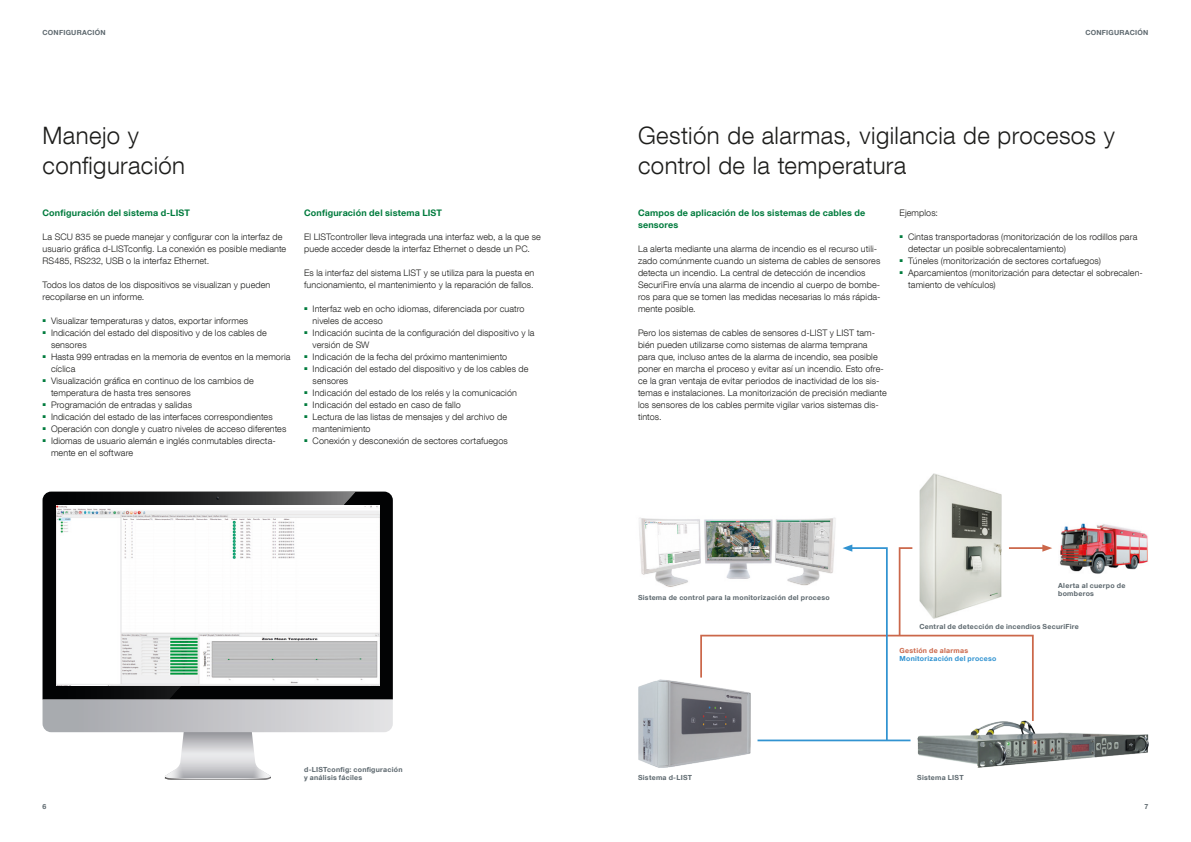
<style>
.page{position:relative;width:1191px;height:842px;background:#fff}
.page>*{position:absolute;margin:0;border:0;box-sizing:border-box;transform-origin:0 0}
.Titel{font:300 24px/30px "Helvetica Neue LT Com";letter-spacing:.015em;color:#1d1d1b}
.LT{font:300 9px/12px "Helvetica Neue LT Com";letter-spacing:.01em;color:#1d1d1b}
.UT{font:700 9px/12px "Helvetica Neue LT Com";letter-spacing:.02em;color:#007b3d}
.Legende{font:700 7px/8px "Helvetica Neue LT Com";letter-spacing:.035em;color:#5d686e}
.Legende-2{font:700 7px "Helvetica Neue LT Com";letter-spacing:.035em;color:#3193d1}
.Legende-3{font:700 7px "Helvetica Neue LT Com";letter-spacing:.04em;color:#cb674a}
</style>
<div class="page">
<hr style="left:1009px;top:547px;width:36px;height:2px;background:#cb674a">
<svg style="left:1042px;top:544px;width:10px;height:8px"></svg>
<svg style="left:356px;top:492px;width:37px;height:208px;background:#151617"></svg>
<svg style="left:43px;top:492px;width:313px;height:208px;background:#212223"></svg>
<svg style="left:43px;top:700px;width:350px;height:80px"></svg>
<img style="left:57px;top:506px;width:322px;height:179px">
<img style="left:917px;top:731px;width:231px;height:37px">
<img style="left:638px;top:679px;width:112px;height:89px">
<svg style="left:699px;top:473px;width:335px;height:269px"></svg>
<hr style="left:757px;top:739px;width:153px;height:2px;background:#3193d1">
<img style="left:639px;top:512px;width:200px;height:76px">
<img style="left:1060px;top:523px;width:88px;height:51px">
<p class="Legende" style="left:43px;top:29px;width:65px">Configuración</p>
<p class="Legende" style="left:1085px;top:29px;width:65px">Configuración</p>
<p class="Titel" style="left:43px;top:119px;width:144px">Manejo y configuración</p>
<p class="UT" style="left:43px;top:206px;width:149px">Configuración del sistema d-LIST</p>
<p class="LT" style="left:43px;top:230px;width:245px">La SCU 835 se puede manejar y configurar con la interfaz de usuario gráfica d-LISTconfig. La conexión es posible mediante<br>RS485, RS232, USB o la interfaz Ethernet.</p>
<p class="LT" style="left:43px;top:278px;width:229px">Todos los datos de los dispositivos se visualizan y pueden recopilarse en un informe.</p>
<p class="LT" style="left:43px;top:314px;width:207px"><sup>■</sup> Visualizar temperaturas y datos, exportar informes</p>
<p class="LT" style="left:51px;top:326px;width:217px;text-indent:-9px"><sup>■</sup> Indicación del estado del dispositivo y de los cables de sensores</p>
<p class="LT" style="left:51px;top:350px;width:241px;text-indent:-9px"><sup>■</sup> Hasta 999 entradas en la memoria de eventos en la memoria cíclica</p>
<p class="LT" style="left:51px;top:374px;width:204px;text-indent:-9px"><sup>■</sup> Visualización gráfica en continuo de los cambios de temperatura de hasta tres sensores</p>
<p class="LT" style="left:43px;top:398px;width:151px"><sup>■</sup> Programación de entradas y salidas</p>
<p class="LT" style="left:43px;top:410px;width:232px"><sup>■</sup> Indicación del estado de las interfaces correspondientes</p>
<p class="LT" style="left:43px;top:422px;width:245px"><sup>■</sup> Operación con dongle y cuatro niveles de acceso diferentes</p>
<p class="LT" style="left:51px;top:434px;width:226px;text-indent:-9px"><sup>■</sup> Idiomas de usuario alemán e inglés conmutables directa&shy;mente en el software</p>
<p class="UT" style="left:304px;top:206px;width:139px">Configuración del sistema LIST</p>
<p class="LT" style="left:304px;top:230px;width:238px">El LISTcontroller lleva integrada una interfaz web, a la que se puede acceder desde la interfaz Ethernet o desde un PC.</p>
<p class="LT" style="left:304px;top:266px;width:232px">Es la interfaz del sistema LIST y se utiliza para la puesta en funcionamiento, el mantenimiento y la reparación de fallos.</p>
<p class="LT" style="left:313px;top:302px;width:213px;text-indent:-9px"><sup>■</sup> Interfaz web en ocho idiomas, diferenciada por cuatro niveles de acceso</p>
<p class="LT" style="left:313px;top:326px;width:223px;text-indent:-9px"><sup>■</sup> Indicación sucinta de la configuración del dispositivo y la versión de SW</p>
<p class="LT" style="left:304px;top:350px;width:205px"><sup>■</sup> Indicación de la fecha del próximo mantenimiento</p>
<p class="LT" style="left:313px;top:362px;width:217px;text-indent:-9px"><sup>■</sup> Indicación del estado del dispositivo y de los cables de sensores</p>
<p class="LT" style="left:304px;top:386px;width:214px"><sup>■</sup> Indicación del estado de los relés y la comunicación</p>
<p class="LT" style="left:304px;top:398px;width:158px"><sup>■</sup> Indicación del estado en caso de fallo</p>
<p class="LT" style="left:313px;top:410px;width:196px;text-indent:-9px"><sup>■</sup> Lectura de las listas de mensajes y del archivo de mantenimiento</p>
<p class="LT" style="left:304px;top:434px;width:205px"><sup>■</sup> Conexión y desconexión de sectores cortafuegos</p>
<p class="Titel" style="left:638px;top:119px;width:478px">Gestión de alarmas, vigilancia de procesos y control de la temperatura</p>
<p class="UT" style="left:638px;top:206px;width:229px">Campos de aplicación de los sistemas de cables de sensores</p>
<p class="LT" style="left:638px;top:242px;width:244px">La alerta mediante una alarma de incendio es el recurso utili&shy;zado comúnmente cuando un sistema de cables de sensores detecta un incendio. La central de detección de incendios SecuriFire envía una alarma de incendio al cuerpo de bombe&shy;ros para que se tomen las medidas necesarias lo más rápida&shy;mente posible.</p>
<p class="LT" style="left:638px;top:326px;width:250px">Pero los sistemas de cables de sensores d-LIST y LIST tam&shy;bién pueden utilizarse como sistemas de alarma temprana para que, incluso antes de la alarma de incendio, sea posible poner en marcha el proceso y evitar así un incendio. Esto ofre&shy;ce la gran ventaja de evitar periodos de inactividad de los sis&shy;temas e instalaciones. La monitorización de precisión mediante los sensores de los cables permite vigilar varios sistemas dis&shy;tintos.</p>
<p class="LT" style="left:899px;top:206px;width:40px">Ejemplos:</p>
<p class="LT" style="left:908px;top:230px;width:231px;text-indent:-9px"><sup>■</sup> Cintas transportadoras (monitorización de los rodillos para detectar un posible sobrecalentamiento)</p>
<p class="LT" style="left:899px;top:254px;width:203px"><sup>■</sup> Túneles (monitorización de sectores cortafuegos)</p>
<p class="LT" style="left:908px;top:266px;width:236px;text-indent:-9px"><sup>■</sup> Aparcamientos (monitorización para detectar el sobrecalen&shy;tamiento de vehículos)</p>
<p class="Legende" style="left:638px;top:593px;width:193px">Sistema de control para la monitorización del proceso</p>
<p class="Legende" style="left:1058px;top:581px;width:69px">Alerta al cuerpo de bomberos</p>
<p class="Legende" style="left:919px;top:622px;width:161px">Central de detección de incendios SecuriFire</p>
<p class="Legende-3" style="left:899px;top:646px;width:70px">Gestión de alarmas</p>
<p class="Legende-2" style="left:899px;top:654px;width:98px">Monitorización del proceso</p>
<p class="Legende" style="left:304px;top:765px;width:100px">d-LISTconfig: configuración y análisis fáciles</p>
<p class="Legende" style="left:638px;top:773px;width:56px">Sistema d-LIST</p>
<p class="Legende" style="left:917px;top:773px;width:48px">Sistema LIST</p>
<p class="Legende" style="left:43px;top:802px;width:5px">6</p>
<p class="Legende" style="left:1144px;top:802px;width:5px">7</p>
</div>
